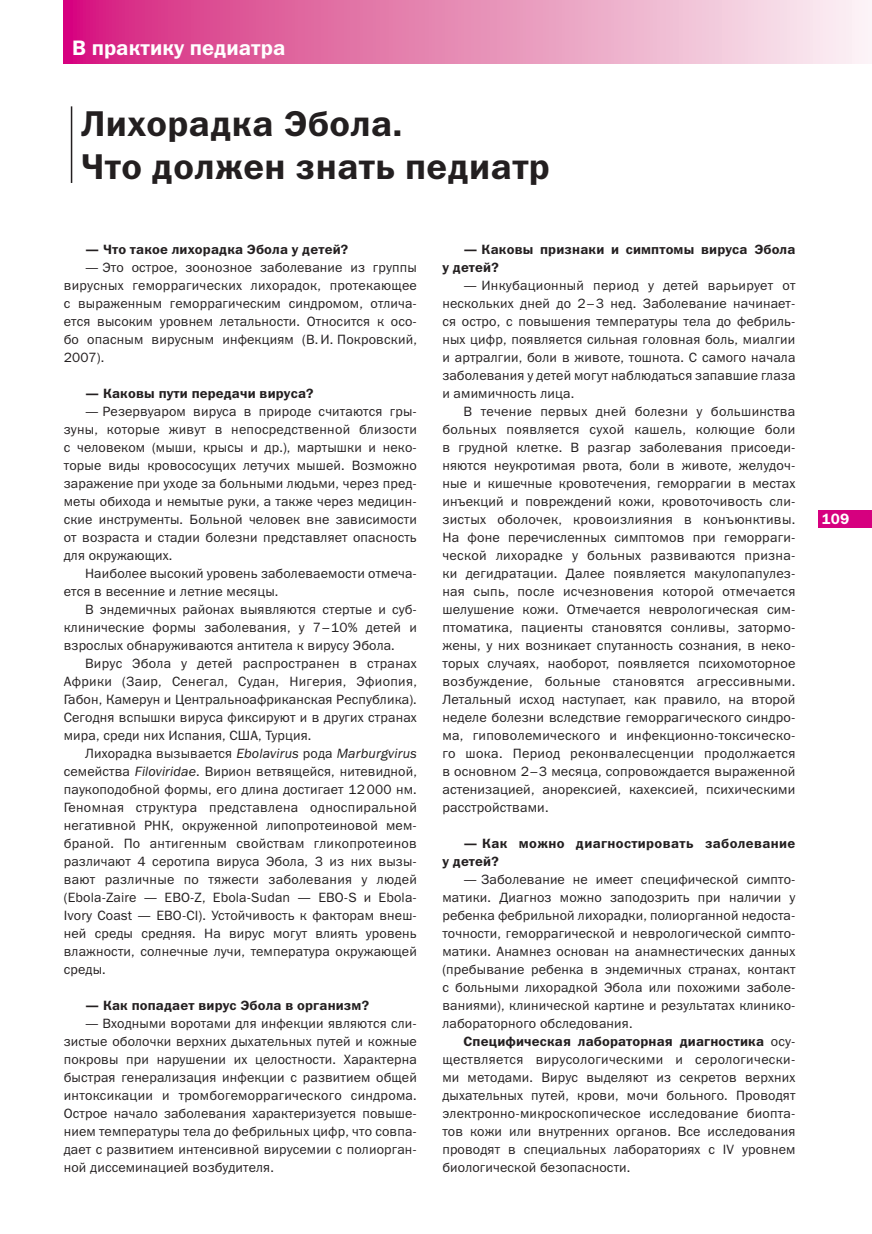
<style>
.page{position:relative;width:872px;height:1234px;background:#fff}
.page>*{position:absolute;margin:0;border:0;box-sizing:border-box;transform-origin:0 0}
.t1{font:36px/43.2px "Franklin Gothic Demi C";letter-spacing:.01em;color:#231f20}
.t2{font:21px "Franklin Gothic Demi C";color:#fff}
.t3{font:15px "Franklin Gothic Demi C";color:#fff}
.t4{font:13.5px/18px "Franklin Gothic Book C";letter-spacing:.01em;color:#231f20;text-align:justify}
.t5{font:13.5px/18px "Franklin Gothic Demi C";letter-spacing:.01em;color:#231f20}
.s1{font-style:italic}
.s2{font-family:"Franklin Gothic Book C"}
</style>
<div class="page">
<div style="left:819px;top:510px;width:53px;height:17px;background:#d6007f"></div>
<svg style="left:64px;top:0;width:808px;height:64px;background:#e78bb7"></svg>
<hr style="left:71px;top:106px;width:1px;height:77px;background:#231f20">
<h2 class="t2" style="left:72px;top:40px;width:215px">В практику педиатра</h2>
<h1 class="t1" style="left:81px;top:104px;width:470px">Лихорадка Эбола.<br>Что должен знать педиатр</h1>
<p class="t5" style="left:85px;top:241px;width:265px">— Что такое лихорадка Эбола у детей?</p>
<p class="t4" style="left:64px;top:259px;width:354px;text-indent:21px">— Это острое, зоонозное заболевание из группы вирусных геморрагических лихорадок, протекающее с выраженным геморрагическим синдромом, отлича&shy;ется высоким уровнем летальности. Относится к осо&shy;бо опасным вирусным инфекциям (В. И. Покровский, 2007).</p>
<p class="t5" style="left:85px;top:385px;width:230px">— Каковы пути передачи вируса?</p>
<p class="t4" style="left:64px;top:403px;width:354px;text-indent:21px">— Резервуаром вируса в природе считаются гры&shy;зуны, которые живут в непосредственной близости с человеком (мыши, крысы и др.), мартышки и неко&shy;торые виды кровососущих летучих мышей. Возможно заражение при уходе за больными людьми, через пред&shy;меты обихода и немытые руки, а также через медицин&shy;ские инструменты. Больной человек вне зависимости от возраста и стадии болезни представляет опасность для окружающих.</p>
<p class="t4" style="left:64px;top:565px;width:354px;text-indent:21px">Наиболее высокий уровень заболеваемости отмеча&shy;ется в весенние и летние месяцы.</p>
<p class="t4" style="left:64px;top:601px;width:354px;text-indent:21px">В эндемичных районах выявляются стертые и суб&shy;клинические формы заболевания, у 7–10% детей и взрослых обнаруживаются антитела к вирусу Эбола.</p>
<p class="t4" style="left:64px;top:655px;width:354px;text-indent:21px">Вирус Эбола у детей распространен в странах Африки (Заир, Сенегал, Судан, Нигерия, Эфиопия, Габон, Камерун и Центрально африканская Республика).<br>Сегодня вспышки вируса фиксируют и в других странах мира, среди них Испания, США, Турция.</p>
<p class="t4" style="left:64px;top:745px;width:354px;text-indent:21px">Лихорадка вызывается <span class="s1">Ebolavirus</span> рода <span class="s1">Marburgvirus </span>семейства <span class="s1">Filoviridae</span>. Вирион ветвящейся, нитевидной, паукоподобной формы, его длина достигает 12 000 нм.<br>Геномная структура представлена односпиральной негативной РНК, окруженной липопротеиновой мем&shy;браной. По антигенным свойствам гликопротеинов различают 4 серотипа вируса Эбола, 3 из них вызы&shy;вают различные по тяжести заболевания у людей (Ebola-Zaire — EBO-Z, Ebola-Sudan — EBO-S и Ebola-Ivory Coast — EBO-CI). Устойчивость к факторам внеш&shy;ней среды средняя. На вирус могут влиять уровень влажности, солнечные лучи, температура окружающей среды.</p>
<p class="t5" style="left:85px;top:997px;width:285px">— Как попадает вирус Эбола в организм?</p>
<p class="t4" style="left:64px;top:1015px;width:354px;text-indent:21px">— Входными воротами для инфекции являются сли&shy;зистые оболочки верхних дыхательных путей и кожные покровы при нарушении их целостности. Характерна быстрая генерализация инфекции с развитием общей интоксикации и тромбогеморрагического синдрома.<br>Острое начало заболевания характеризуется повыше&shy;нием температуры тела до фебрильных цифр, что совпа&shy;дает с развитием интенсивной вирусемии с полиорган&shy;ной диссеминацией возбудителя.</p>
<p class="t5" style="left:442px;top:241px;width:354px;text-indent:21px">— Каковы признаки и симптомы вируса Эбола у детей?</p>
<p class="t4" style="left:442px;top:277px;width:354px;text-indent:21px">— Инкубационный период у детей варьирует от нескольких дней до 2–3 нед. Заболевание начинает&shy;ся остро, с повышения температуры тела до фебриль&shy;ных цифр, появляется сильная головная боль, миалгии и артралгии, боли в животе, тошнота. С самого начала заболевания у детей могут наблюдаться запавшие глаза и амимичность лица.</p>
<p class="t4" style="left:442px;top:403px;width:354px;text-indent:21px">В течение первых дней болезни у большинства больных появляется сухой кашель, колющие боли в грудной клетке. В разгар заболевания присоеди&shy;няются неукротимая рвота, боли в животе, желудоч&shy;ные и кишечные кровотечения, геморрагии в местах инъекций и повреждений кожи, кровоточивость сли&shy;зистых оболочек, кровоизлияния в конъюнктивы.<br>На фоне перечисленных симптомов при геморраги&shy;ческой лихорадке у больных развиваются призна&shy;ки дегидратации. Далее появ ляется макулопапулез&shy;ная сыпь, после исчезновения которой отмечается шелушение кожи. Отмечается неврологическая сим&shy;птоматика, пациенты становятся сонливы, затормо&shy;жены, у них возникает спутанность сознания, в неко&shy;торых случаях, наоборот, появ ляется психомоторное возбуждение, больные становятся агрессивными.<br>Летальный исход наступает, как правило, на второй неделе болезни вследствие гемор рагического синдро&shy;ма, гиповолемического и инфекционно-токсическо&shy;го шока. Период реконвалесценции продолжается в основном 2–3 месяца, сопровождается выраженной астенизацией, анорексией, кахексией, психическими расстройствами.</p>
<p class="t5" style="left:442px;top:835px;width:354px;text-indent:21px">— Как можно диагностировать заболевание у детей?</p>
<p class="t4" style="left:442px;top:871px;width:354px;text-indent:21px">— Заболевание не имеет специфической симп то&shy;матики. Диагноз можно заподозрить при наличии у ребенка фебрильной лихорадки, полиорганной недоста&shy;точности, геморрагической и неврологической симпто&shy;матики. Анамнез основан на анамнестических данных (пребывание ребенка в эндемичных странах, контакт с больными лихорадкой Эбола или похожими заболе&shy;ваниями), клинической картине и результатах кли нико&shy;лабораторного обследования.</p>
<p class="t5" style="left:463px;top:1033px;width:333px">Специфическая лабораторная диагностика <span class="s2">осу-</span></p>
<p class="t4" style="left:442px;top:1051px;width:354px">ществляется вирусологическими и серологически&shy;ми методами. Вирус выделяют из секретов верхних дыхательных путей, крови, мочи больного. Проводят электронно-микроскопическое исследование биопта&shy;тов кожи или внутренних органов. Все исследования проводят в специальных лабораториях с IV уровнем биологической безопасности.</p>
<p class="t3" style="left:821px;top:513px;width:29px">109</p>
</div>
